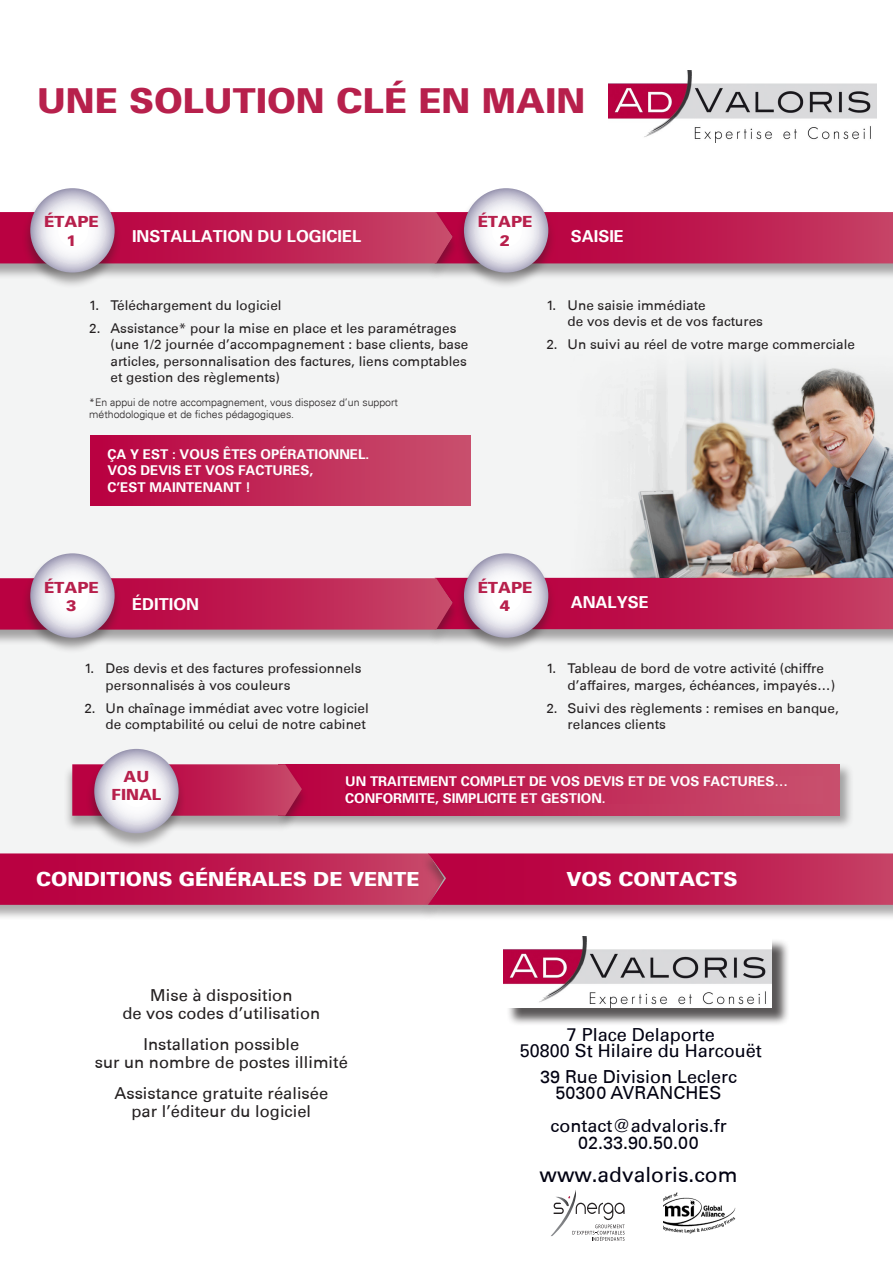
<style>
.page{position:relative;width:893px;height:1263px;background:#fff}
.page>*{position:absolute;margin:0;border:0;box-sizing:border-box;transform-origin:0 0}
.Style_de_paragraphe{font:900 34.5px "Univers 75";color:#b7204c}
.Style_de_paragraphe-2{font:21px "Univers 55 Roman";color:#010111}
.Style_de_paragraphe-3{font:900 19.5px "Univers 75";color:#fff}
.Style_de_paragraphe-4{font:18px "Univers 55 Roman";color:#010111}
.Style_de_paragraphe-5{font:18px "Univers";color:#010111}
.Style_de_paragraphe-6{font:16.5px/18px "Univers 55 Roman";color:#231f20;text-align:center}
.Style_de_paragraphe-7{font:700 16.5px "Univers 65";color:#fff}
.Style_de_paragraphe-8{font:900 15.45px/18.8px "Univers 75";color:#b7204c;text-align:center}
.t1{font:13.5px/16.5px "Univers 55 Roman";color:#231f20}
.Style_de_paragraphe-9{font:700 13.5px/16.5px "Univers 65";color:#fff}
.Style_de_paragraphe-10{font:300 10.5px/11.6px "Univers";color:#231f20}
</style>
<div class="page">
<div style="left:0;top:222px;width:893px;height:657px;background:#f3f4f4"></div>
<div style="left:427px;top:212px;width:466px;height:68px;background:#231f20;opacity:.39"></div>
<div style="left:427px;top:578px;width:466px;height:68px;background:#231f20;opacity:.39"></div>
<div style="left:0;top:212px;width:459px;height:68px;background:#231f20;opacity:.39"></div>
<svg style="left:0;top:212px;width:893px;height:51px;background:#be1f52"></svg>
<div style="left:0;top:578px;width:459px;height:68px;background:#231f20;opacity:.39"></div>
<svg style="left:0;top:578px;width:893px;height:52px;background:#be2153"></svg>
<div style="left:0;top:854px;width:451px;height:68px;background:#231f20;opacity:.39"></div>
<div style="left:420px;top:854px;width:473px;height:68px;background:#231f20;opacity:.39"></div>
<svg style="left:0;top:853px;width:893px;height:52px;background:#bd1b50"></svg>
<img style="left:604px;top:364px;width:289px;height:213px">
<div style="left:276px;top:762px;width:578px;height:68px;background:#231f20;opacity:.39"></div>
<div style="left:279px;top:764px;width:561px;height:52px;background:linear-gradient(to right,#b90141,#c9516e)"></div>
<div style="left:345px;top:776px;width:478px;height:28px;background:linear-gradient(to right,#b90041,#c9516e)"></div>
<div style="left:63px;top:764px;width:246px;height:69px;background:#231f20;opacity:.39"></div>
<svg style="left:72px;top:764px;width:230px;height:52px;background:#bf2656"></svg>
<div style="left:85px;top:749px;width:101px;height:100px;background:#231f20;opacity:.39"></div>
<svg style="left:94px;top:749px;width:85px;height:84px"></svg>
<div style="left:91px;top:436px;width:379px;height:70px;background:linear-gradient(to right,#b90041,#c9516e)"></div>
<img style="left:608px;top:71px;width:269px;height:71px">
<div style="left:21px;top:554px;width:101px;height:100px;background:#231f20;opacity:.39"></div>
<svg style="left:30px;top:553px;width:85px;height:85px"></svg>
<div style="left:455px;top:554px;width:100px;height:100px;background:#231f20;opacity:.39"></div>
<svg style="left:464px;top:553px;width:84px;height:85px"></svg>
<div style="left:21px;top:188px;width:101px;height:101px;background:#231f20;opacity:.39"></div>
<svg style="left:30px;top:188px;width:85px;height:85px"></svg>
<div style="left:455px;top:188px;width:100px;height:101px;background:#231f20;opacity:.39"></div>
<svg style="left:464px;top:188px;width:84px;height:85px"></svg>
<div style="left:506px;top:938px;width:284px;height:88px;background:#231f20;opacity:.75"></div>
<img style="left:503px;top:936px;width:269px;height:71px">
<svg style="left:551px;top:1190px;width:74px;height:51px"></svg>
<img style="left:663px;top:1192px;width:73px;height:41px">
<p class="Style_de_paragraphe" style="left:37px;top:79px;width:550px">UNE SOLUTION CLÉ EN MAIN</p>
<p class="Style_de_paragraphe-8" style="left:44px;top:212px;width:56px">ÉTAPE</p>
<p class="Style_de_paragraphe-8" style="left:66px;top:231px;width:12px">1</p>
<p class="Style_de_paragraphe-8" style="left:478px;top:212px;width:56px">ÉTAPE</p>
<p class="Style_de_paragraphe-8" style="left:500px;top:231px;width:12px">2</p>
<p class="Style_de_paragraphe-7" style="left:132px;top:225px;width:231px">INSTALLATION DU LOGICIEL</p>
<p class="Style_de_paragraphe-7" style="left:571px;top:225px;width:55px">SAISIE</p>
<p class="t1" style="left:89px;top:297px;width:194px">1. Téléchargement du logiciel</p>
<p class="t1" style="left:111px;top:320px;width:359px;text-indent:-21px">2. Assistance* pour la mise en place et les paramétrages (une 1/2 journée d’accompagnement : base clients, base articles, personnalisation des factures, liens comptables et gestion des règlements)</p>
<p class="Style_de_paragraphe-10" style="left:89px;top:397px;width:310px">*En appui de notre accompagnement, vous disposez d’un support méthodologique et de fiches pédagogiques.</p>
<p class="Style_de_paragraphe-9" style="left:108px;top:445px;width:263px">ÇA Y EST : VOUS ÊTES OPÉRATIONNEL.<br>VOS DEVIS ET VOS FACTURES,<br>C’EST MAINTENANT !</p>
<p class="t1" style="left:568px;top:297px;width:197px;text-indent:-21px">1. Une saisie immédiate<br>de vos devis et de vos factures</p>
<p class="t1" style="left:546px;top:336px;width:310px">2. Un suivi au réel de votre marge commerciale</p>
<p class="Style_de_paragraphe-8" style="left:44px;top:577px;width:56px">ÉTAPE</p>
<p class="Style_de_paragraphe-8" style="left:66px;top:596px;width:12px">3</p>
<p class="Style_de_paragraphe-7" style="left:132px;top:593px;width:68px">ÉDITION</p>
<p class="Style_de_paragraphe-8" style="left:478px;top:577px;width:56px">ÉTAPE</p>
<p class="Style_de_paragraphe-8" style="left:500px;top:596px;width:12px">4</p>
<p class="Style_de_paragraphe-7" style="left:571px;top:591px;width:79px">ANALYSE</p>
<p class="t1" style="left:106px;top:660px;width:257px;text-indent:-21px">1. Des devis et des factures professionnels personnalisés à vos couleurs</p>
<p class="t1" style="left:84px;top:700px;width:286px;text-align:right">2. Un chaînage immédiat avec votre logiciel de comptabilité ou celui de notre cabinet</p>
<p class="t1" style="left:568px;top:660px;width:269px;text-indent:-21px">1. Tableau de bord de votre activité (chiffre d’affaires, marges, échéances, impayés…)</p>
<p class="t1" style="left:568px;top:700px;width:273px;text-indent:-21px">2. Suivi des règlements : remises en banque, relances clients</p>
<p class="Style_de_paragraphe-8" style="left:112px;top:766px;width:51px">AU<br>FINAL</p>
<p class="Style_de_paragraphe-9" style="left:345px;top:773px;width:444px">UN TRAITEMENT COMPLET DE VOS DEVIS ET DE VOS FACTURES…<br>CONFORMITE, SIMPLICITE ET GESTION.</p>
<p class="Style_de_paragraphe-3" style="left:36px;top:867px;width:385px">CONDITIONS GÉNÉRALES DE VENTE</p>
<p class="Style_de_paragraphe-3" style="left:566px;top:867px;width:173px">VOS CONTACTS</p>
<p class="Style_de_paragraphe-6" style="left:122px;top:986px;width:199px">Mise à disposition<br>de vos codes d’utilisation</p>
<p class="Style_de_paragraphe-6" style="left:95px;top:1035px;width:255px">Installation possible<br>sur un nombre de postes illimité</p>
<p class="Style_de_paragraphe-6" style="left:115px;top:1084px;width:215px">Assistance gratuite réalisée par l’éditeur du logiciel</p>
<p class="Style_de_paragraphe-5" style="left:567px;top:1024px;width:150px">7 Place Delaporte</p>
<p class="Style_de_paragraphe-5" style="left:520px;top:1040px;width:244px">50800 St Hilaire du Harcouët</p>
<p class="Style_de_paragraphe-4" style="left:540px;top:1066px;width:198px">39 Rue Division Leclerc</p>
<p class="Style_de_paragraphe-4" style="left:556px;top:1082px;width:167px">50300 AVRANCHES</p>
<p class="Style_de_paragraphe-4" style="left:550px;top:1115px;width:178px">contact@advaloris.fr</p>
<p class="Style_de_paragraphe-4" style="left:578px;top:1132px;width:122px">02.33.90.50.00</p>
<p class="Style_de_paragraphe-2" style="left:540px;top:1162px;width:199px">www.advaloris.com</p>
</div>
